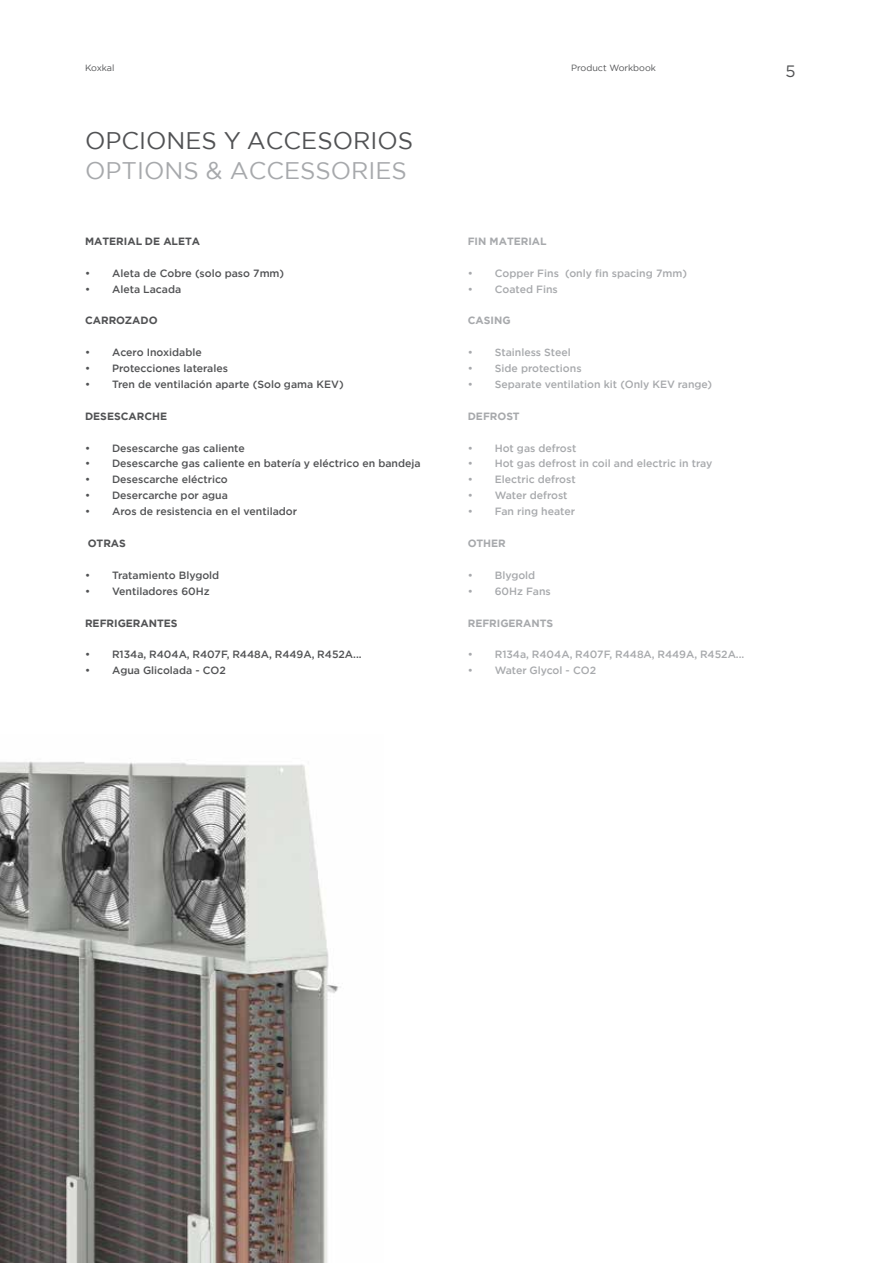
<style>
.page{position:relative;width:893px;height:1263px;background:#fff}
.page>*{position:absolute;margin:0;border:0;box-sizing:border-box;transform-origin:0 0}
.t1{font:24px "Gotham";color:#515254}
.t2{font:24px "Gotham";color:#a7a9ac}
.t3{font:16.5px "Gotham";color:#515254}
.t4{font:500 10.5px "Gotham";color:#515254}
.t5{font:500 10.5px "Gotham";color:#a7a9ac}
.t6{font:700 10.5px "Gotham";color:#515254}
.t7{font:700 10.5px "Gotham";color:#a7a9ac}
.t8{font:9px "Gotham";color:#515254}
</style>
<div class="page">
<img style="left:0;top:761px;width:341px;height:502px">
<p class="t8" style="left:85px;top:62px;width:31px">Koxkal</p>
<p class="t8" style="left:571px;top:62px;width:86px">Product Workbook</p>
<h1 class="t1" style="left:85px;top:125px;width:330px">OPCIONES Y ACCESORIOS</h1>
<h1 class="t2" style="left:85px;top:155px;width:323px">OPTIONS &amp; ACCESSORIES</h1>
<p class="t6" style="left:85px;top:234px;width:117px">MATERIAL DE ALETA</p>
<p class="t4" style="left:85px;top:266px;width:201px">• Aleta de Cobre (solo paso 7mm)</p>
<p class="t4" style="left:85px;top:282px;width:98px">• Aleta Lacada</p>
<p class="t6" style="left:85px;top:314px;width:74px">CARROZADO</p>
<p class="t4" style="left:85px;top:346px;width:118px">• Acero I noxidable</p>
<p class="t4" style="left:85px;top:361px;width:145px">• Protecciones laterales</p>
<p class="t4" style="left:85px;top:377px;width:240px">• Tren de ventilación aparte (Solo gama KEV</p>
<p class="t4" style="left:339px;top:377px;width:6px">)</p>
<p class="t6" style="left:85px;top:409px;width:84px">DESESCARCHE</p>
<p class="t4" style="left:85px;top:441px;width:161px">• Desescarche gas caliente</p>
<p class="t4" style="left:85px;top:457px;width:337px">• Desescarche gas caliente en batería y eléctrico en bandeja</p>
<p class="t4" style="left:85px;top:473px;width:144px">• Desescarche eléctrico</p>
<p class="t4" style="left:85px;top:489px;width:144px">• Desercarche por agua</p>
<p class="t4" style="left:85px;top:505px;width:214px">• Aros de resistencia en el ventilador</p>
<p class="t6" style="left:88px;top:536px;width:40px">OTRAS</p>
<p class="t4" style="left:85px;top:568px;width:136px">• Tratamiento Blygold</p>
<p class="t4" style="left:85px;top:584px;width:126px">• Ventiladores 60Hz</p>
<p class="t6" style="left:85px;top:616px;width:94px">REFRIGERANTES</p>
<p class="t4" style="left:85px;top:648px;width:278px">• R134a, R404A, R407F, R448A, R449A, R452A...</p>
<p class="t4" style="left:85px;top:664px;width:142px">• Agua Glicolada - CO2</p>
<p class="t7" style="left:468px;top:234px;width:81px">FIN MATERIAL</p>
<p class="t5" style="left:468px;top:266px;width:221px">• Copper Fins (only fin spacing 7mm)</p>
<p class="t5" style="left:468px;top:282px;width:92px">• Coated Fins</p>
<p class="t7" style="left:468px;top:314px;width:44px">CASING</p>
<p class="t5" style="left:468px;top:346px;width:105px">• Stainless Steel</p>
<p class="t5" style="left:468px;top:361px;width:115px">• Side protections</p>
<p class="t5" style="left:468px;top:377px;width:193px">• Separate ventilation kit (Only KEV</p>
<p class="t5" style="left:678px;top:377px;width:36px">range)</p>
<p class="t7" style="left:468px;top:409px;width:53px">DEFROST</p>
<p class="t5" style="left:468px;top:441px;width:110px">• H ot gas defrost</p>
<p class="t5" style="left:468px;top:457px;width:246px">• Hot gas defrost in coil and electric in tray</p>
<p class="t5" style="left:468px;top:473px;width:109px">• Electric defrost</p>
<p class="t5" style="left:468px;top:489px;width:101px">• Water defrost</p>
<p class="t5" style="left:468px;top:505px;width:109px">• Fan ring heater</p>
<p class="t7" style="left:468px;top:536px;width:40px">OTHER</p>
<p class="t5" style="left:468px;top:568px;width:69px">• Blygold</p>
<p class="t5" style="left:468px;top:584px;width:85px">• 60Hz Fans</p>
<p class="t7" style="left:468px;top:616px;width:87px">REFRIGERANTS</p>
<p class="t5" style="left:468px;top:648px;width:278px">• R134a, R404A, R407F, R448A, R449A, R452A...</p>
<p class="t5" style="left:468px;top:664px;width:130px">• Water Glycol - CO2</p>
<h2 class="t3" style="left:785px;top:61px;width:12px">5</h2>
</div>
